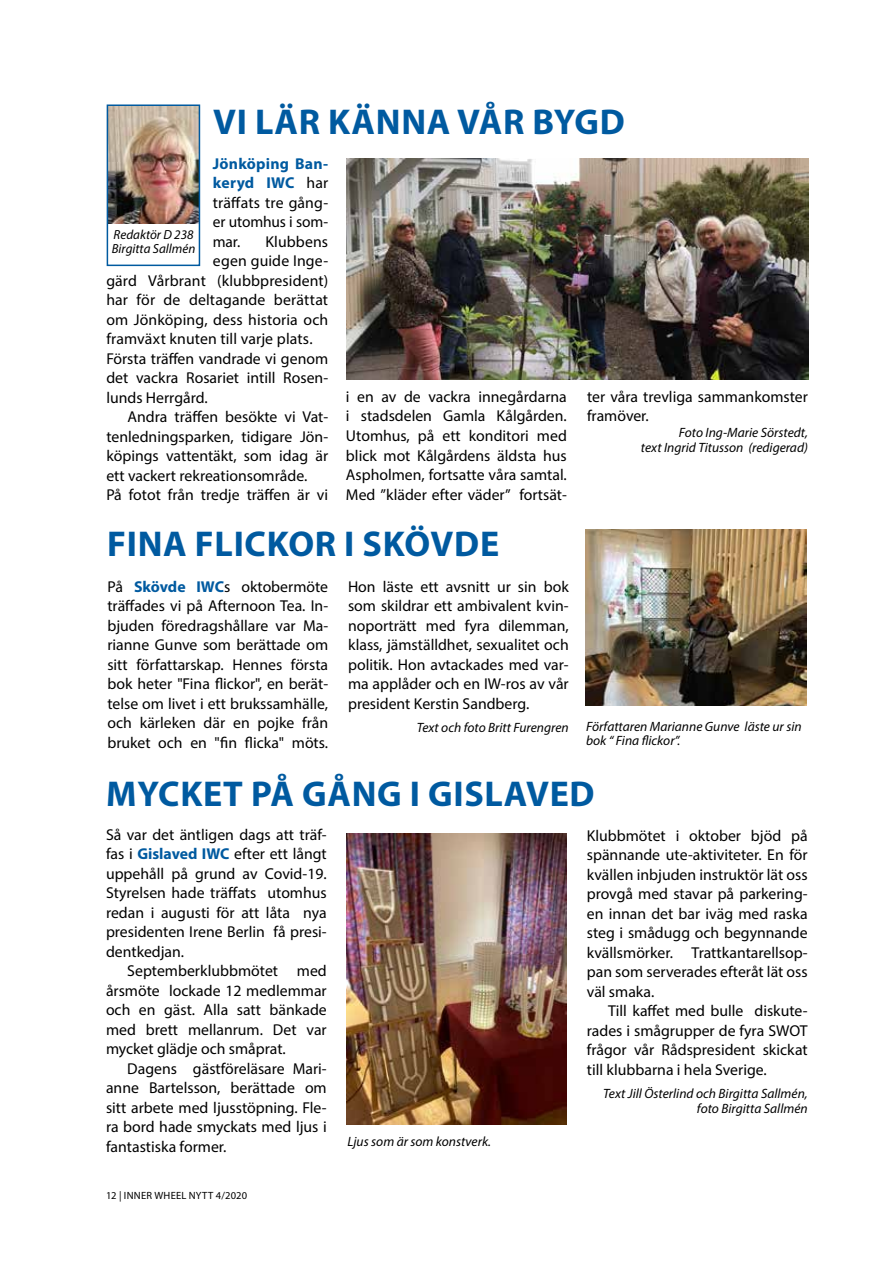
<style>
.page{position:relative;width:893px;height:1263px;background:#fff}
.page>*{position:absolute;margin:0;border:0;box-sizing:border-box;transform-origin:0 0}
.t1{font:700 36px "Myriad Pro";letter-spacing:.02em;color:#005aa0}
.t2{font:15.75px/19.5px "Myriad Pro";color:#000;text-align:justify}
.t3{font:italic 13.5px/15px "Myriad Pro";color:#000;text-align:right}
.t4{font:italic 13.2px/13.5px "Myriad Pro";color:#000}
.t5{font:10.5px "Myriad Pro";letter-spacing:.025em;color:#000}
.s1{font-weight:700;color:#005aa0}
</style>
<div class="page">
<img style="left:110px;top:107px;width:87px;height:116px">
<div style="left:107px;top:104px;width:93px;height:162px;border:2px solid #005aa0"></div>
<img style="left:346px;top:158px;width:463px;height:221px">
<img style="left:586px;top:529px;width:221px;height:176px">
<img style="left:346px;top:833px;width:221px;height:292px">
<h1 class="t1" style="left:213px;top:98px;width:413px">VI LÄR KÄNNA VÅR BYGD</h1>
<p class="t2" style="left:213px;top:154px;width:117px"><span class="s1">Jönköping Ban&shy;keryd IWC</span> har träffats tre gång&shy;er utomhus i som&shy;mar.</p>
<p class="t4" style="left:112px;top:228px;width:85px">Redaktör D 238<br>Birgitta Sallmén</p>
<p class="t2" style="left:265px;top:232px;width:64px">Klubbens</p>
<p class="t2" style="left:213px;top:251px;width:117px">egen guide Inge-</p>
<p class="t2" style="left:106px;top:271px;width:223px">gärd Vårbrant (klubbpresident)</p>
<p class="t2" style="left:106px;top:290px;width:223px">har för de deltagande berättat</p>
<p class="t2" style="left:106px;top:310px;width:223px">om Jönköping, dess historia och</p>
<p class="t2" style="left:106px;top:329px;width:208px">framväxt knuten till varje plats.</p>
<p class="t2" style="left:106px;top:349px;width:223px">Första träffen vandrade vi genom</p>
<p class="t2" style="left:106px;top:368px;width:223px">det vackra Rosariet intill Rosen-</p>
<p class="t2" style="left:106px;top:388px;width:103px">lunds Herrgård.</p>
<p class="t2" style="left:128px;top:407px;width:202px">Andra träffen besökte vi Vat-</p>
<p class="t2" style="left:106px;top:427px;width:223px">tenledningsparken, tidigare Jön-</p>
<p class="t2" style="left:106px;top:446px;width:223px">köpings vattentäkt, som idag är</p>
<p class="t2" style="left:106px;top:466px;width:202px">ett vackert rekreationsområde.</p>
<p class="t2" style="left:106px;top:485px;width:223px">På fotot från tredje träffen är vi</p>
<p class="t2" style="left:346px;top:387px;width:222px">i en av de vackra innegårdarna i stadsdelen Gamla Kålgården.<br>Utomhus, på ett konditori med blick mot Kålgårdens äldsta hus Aspholmen, fortsatte våra samtal.<br>Med ”kläder efter väder” fortsät-</p>
<p class="t2" style="left:587px;top:387px;width:222px">ter våra trevliga sammankomster framöver.</p>
<p class="t3" style="left:641px;top:424px;width:168px">Foto Ing-Marie Sörstedt,<br>text Ingrid Titusson (redigerad)</p>
<h1 class="t1" style="left:107px;top:521px;width:394px">FINA FLICKOR I SKÖVDE</h1>
<p class="t2" style="left:348px;top:576px;width:222px">Hon läste ett avsnitt ur sin bok som skildrar ett ambivalent kvin&shy;noporträtt med fyra dilemman, klass, jämställdhet, sexualitet och politik. Hon avtackades med var&shy;ma applåder och en IW-ros av vår president Kerstin Sandberg.</p>
<p class="t3" style="left:417px;top:720px;width:153px">Text och foto Britt Furengren</p>
<p class="t3" style="left:586px;top:720px;width:217px;line-height:13.5px;text-align:left">Författaren Marianne Gunve läste ur sin bok “ Fina flickor”.</p>
<p class="t2" style="left:107px;top:576px;width:222px">På <span class="s1">Skövde IWC</span>s oktobermöte träffades vi på Afternoon Tea. In&shy;bjuden föredragshållare var Ma&shy;rianne Gunve som berättade om sitt författarskap. Hennes första bok heter "Fina flickor", en berät&shy;telse om livet i ett brukssamhälle, och kärleken där en pojke från bruket och en "fin flicka" möts.</p>
<h1 class="t1" style="left:106px;top:771px;width:490px">MYCKET PÅ GÅNG I GISLAVED</h1>
<p class="t2" style="left:106px;top:824px;width:222px">Så var det äntligen dags att träf&shy;fas i <span class="s1">Gislaved IWC</span> efter ett långt uppehåll på grund av Covid-19.<br>Styrelsen hade träffats utomhus redan i augusti för att låta nya presidenten Irene Berlin få presi&shy;dentkedjan.</p>
<p class="t2" style="left:106px;top:961px;width:222px;text-indent:21px">Septemberklubbmötet med årsmöte lockade 12 medlemmar och en gäst. Alla satt bänkade med brett mellanrum. Det var mycket glädje och småprat.</p>
<p class="t2" style="left:106px;top:1058px;width:222px;text-indent:21px">Dagens gästföreläsare Mari&shy;anne Bartelsson, berättade om sitt arbete med ljusstöpning. Fle&shy;ra bord hade smyckats med ljus i fantastiska former.</p>
<p class="t5" style="left:106px;top:1188px;width:142px">12 | INNER WHEEL NYTT 4/2020</p>
<p class="t3" style="left:348px;top:1133px;width:145px">Ljus som är som konstverk.</p>
<p class="t2" style="left:587px;top:825px;width:222px">Klubbmötet i oktober bjöd på spännande ute-aktiviteter. En för kvällen inbjuden instruktör lät oss provgå med stavar på parkering&shy;en innan det bar iväg med raska steg i smådugg och begynnande kvällsmörker. Trattkantarellsop&shy;pan som serverades efteråt lät oss väl smaka.</p>
<p class="t2" style="left:587px;top:1001px;width:222px;text-indent:21px">Till kaffet med bulle diskute&shy;rades i smågrupper de fyra SWOT frågor vår Rådspresident skickat till klubbarna i hela Sverige.</p>
<p class="t3" style="left:603px;top:1086px;width:206px">Text Jill Österlind och Birgitta Sallmén, foto Birgitta Sallmén</p>
</div>
